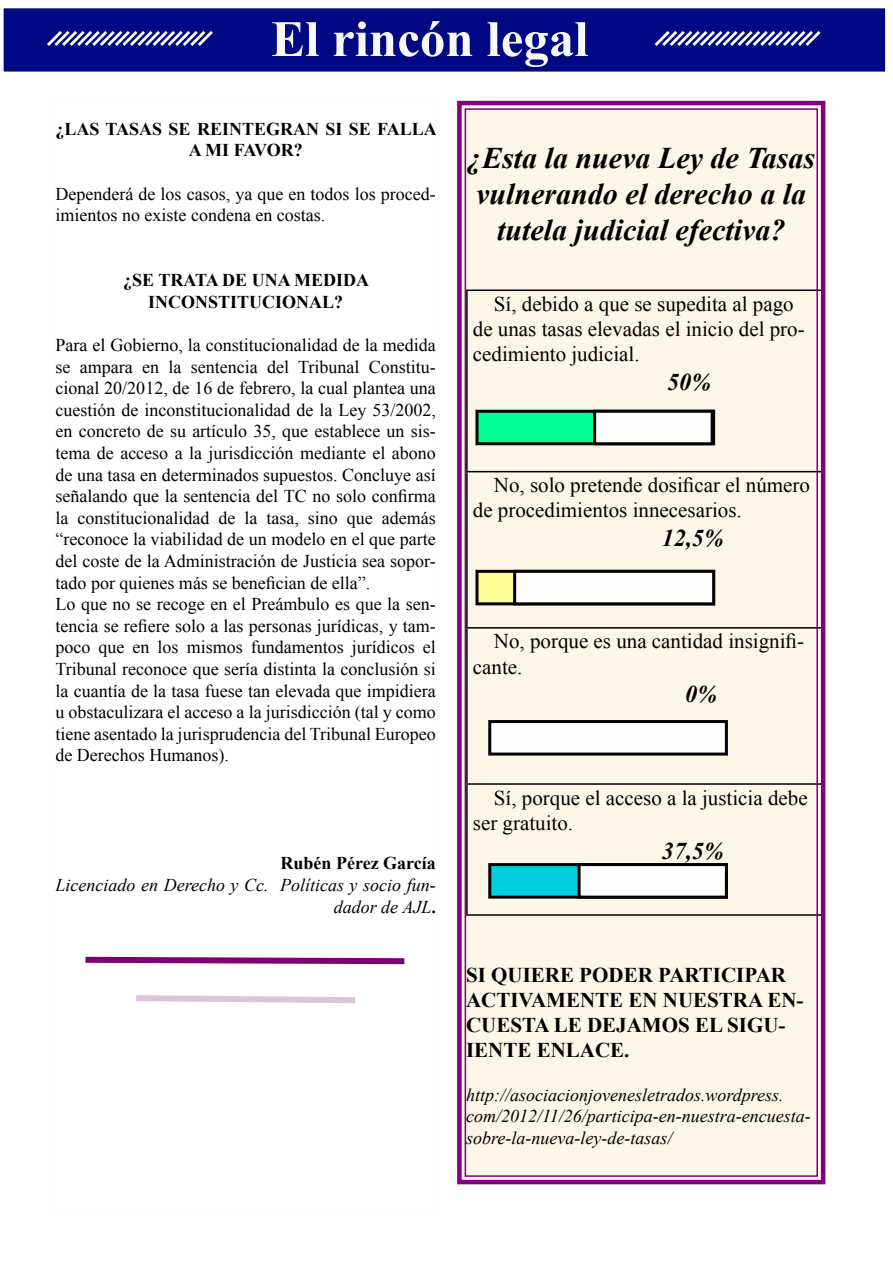
<style>
.page{position:relative;width:893px;height:1263px;background:#fff}
.page>*{position:absolute;margin:0;border:0;box-sizing:border-box;transform-origin:0 0}
.t1{font:700 51px "Times New Roman";color:#f8f8f9}
.t2{font:italic 700 30px/36px "Times New Roman";color:#000;text-align:center}
.t3{font:italic 700 24px "Times New Roman";color:#000}
.t4{font:21px/25.2px "Times New Roman";color:#000}
.t5{font:700 21px/25.2px "Times New Roman";color:#000}
.t6{font:18px/21.6px "Times New Roman";color:#000}
.t7{font:italic 18px/21.6px "Times New Roman";color:#000;text-align:right}
.t8{font:700 18px/21.6px "Times New Roman";color:#000;text-align:center}
.s1{font-weight:700;font-style:normal}
</style>
<div class="page">
<svg style="left:85px;top:956px;width:320px;height:9px"></svg>
<svg style="left:136px;top:995px;width:220px;height:9px"></svg>
<div style="left:457px;top:100px;width:369px;height:1085px;background:#fdf5e6"></div>
<div style="left:465px;top:108px;width:353px;height:1069px;border:2px solid #800080"></div>
<div style="left:477px;top:411px;width:237px;height:33px;background:#00ff93"></div>
<div style="left:475px;top:410px;width:240px;height:35px;border:3px solid #000"></div>
<div style="left:595px;top:411px;width:117px;height:33px;background:#fffeff"></div>
<div style="left:593px;top:410px;width:121px;height:35px;border:3px solid #000"></div>
<div style="left:477px;top:571px;width:237px;height:33px;background:#fffe95"></div>
<div style="left:475px;top:570px;width:240px;height:35px;border:3px solid #000"></div>
<div style="left:515px;top:571px;width:199px;height:33px;background:#fffeff"></div>
<div style="left:513px;top:570px;width:202px;height:35px;border:3px solid #000"></div>
<div style="left:490px;top:721px;width:236px;height:33px;background:#fffeff"></div>
<div style="left:488px;top:720px;width:240px;height:35px;border:3px solid #000"></div>
<div style="left:490px;top:864px;width:236px;height:33px;background:#00cedf"></div>
<div style="left:488px;top:863px;width:240px;height:36px;border:3px solid #000"></div>
<div style="left:579px;top:864px;width:147px;height:33px;background:#fffeff"></div>
<div style="left:578px;top:863px;width:150px;height:36px;border:3px solid #000"></div>
<div style="left:3px;top:8px;width:883px;height:64px;background:#000883"></div>
<div style="left:2px;top:7px;width:885px;height:66px;border:2px solid #fff"></div>
<svg style="left:47px;top:31px;width:166px;height:15px"></svg>
<svg style="left:654px;top:31px;width:167px;height:15px"></svg>
<h1 class="t1" style="left:271px;top:4px;width:319px">El rincón legal</h1>
<p class="t8" style="left:56px;top:118px;width:383px">¿LAS TASAS SE REINTEGRAN SI SE FALLA<br>A MI FAVOR?</p>
<p class="t6" style="left:56px;top:183px;width:382px">Dependerá de los casos, ya que en todos los proced&shy;imientos no existe condena en costas.</p>
<p class="t8" style="left:123px;top:269px;width:248px">¿SE TRATA DE UNA MEDIDA<br>INCONSTITUCIONAL?</p>
<p class="t6" style="left:56px;top:334px;width:382px">Para el Gobierno, la constitucionalidad de la medida se ampara en la sentencia del Tribunal Constitu&shy;cional 20/2012, de 16 de febrero, la cual plantea una cuestión de inconstitucionalidad de la Ley 53/2002, en concreto de su artículo 35, que establece un sis&shy;tema de acceso a la jurisdicción mediante el abono de una tasa en determinados supuestos. Concluye así señalando que la sentencia del TC no solo confirma la constitucionalidad de la tasa, sino que además “reconoce la viabilidad de un modelo en el que parte del coste de la Administración de Justicia sea sopor&shy;tado por quienes más se benefician de ella”.<br>Lo que no se recoge en el Preámbulo es que la sen&shy;tencia se refiere solo a las personas jurídicas, y tam&shy;poco que en los mismos fundamentos jurídicos el Tribunal reconoce que sería distinta la conclusión si la cuantía de la tasa fuese tan elevada que impidiera u obstaculizara el acceso a la jurisdicción (tal y como tiene asentado la jurisprudencia del Tribunal Europeo de Derechos Humanos).</p>
<p class="t8" style="left:281px;top:852px;width:157px">Rubén Pérez García</p>
<p class="t7" style="left:56px;top:874px;width:382px">Licenciado en Derecho y Cc. Políticas y socio fun&shy;dador de AJL<span class="s1">.</span></p>
<h2 class="t2" style="left:467px;top:139px;width:350px">¿Esta la nueva Ley de Tasas vulnerando el derecho a la tutela judicial efectiva?</h2>
<p class="t4" style="left:473px;top:291px;width:333px;text-indent:21px">Sí, debido a que se supedita al pago de unas tasas elevadas el inicio del pro&shy;cedimiento judicial.</p>
<h3 class="t3" style="left:667px;top:365px;width:45px">50%</h3>
<p class="t4" style="left:473px;top:472px;width:339px;text-indent:21px">No, solo pretende dosificar el número de procedimientos innecesarios.</p>
<h3 class="t3" style="left:662px;top:521px;width:63px">12,5%</h3>
<p class="t4" style="left:473px;top:628px;width:333px;text-indent:21px">No, porque es una cantidad insignifi&shy;cante.</p>
<h3 class="t3" style="left:685px;top:678px;width:33px">0%</h3>
<p class="t4" style="left:473px;top:785px;width:336px;text-indent:21px">Sí, porque el acceso a la justicia debe ser gratuito.</p>
<h3 class="t3" style="left:662px;top:834px;width:63px">37,5%</h3>
<p class="t5" style="left:466px;top:961px;width:339px">SI QUIERE PODER PARTICIPAR<br>ACTIVAMENTE EN NUESTRA EN-<br>CUESTA LE DEJAMOS EL SIGU-<br>IENTE ENLACE.</p>
<p class="t7" style="left:466px;top:1083px;width:346px;text-align:left">http://asociacionjovenesletrados.wordpress. com/2012/11/26/participa-en-nuestra-encuesta&shy;sobre-la-nueva-ley-de-tasas/</p>
</div>
